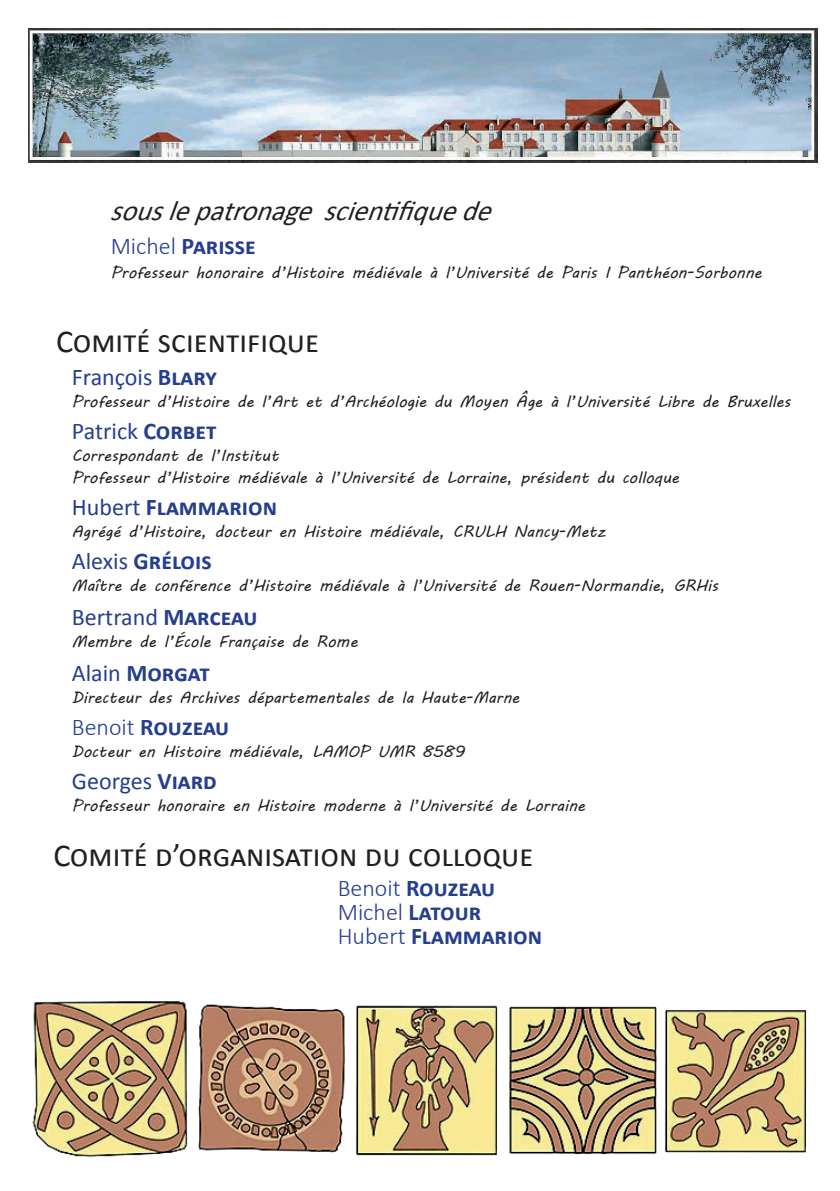
<style>
.page{position:relative;width:840px;height:1191px;background:#fff}
.page>*{position:absolute;margin:0;border:0;box-sizing:border-box;transform-origin:0 0}
.t1{font:32px "Calibri";color:#231f20}
.t2{font:italic 28px "Calibri";color:#231f20}
.t3{font:700 24px/24px "Calibri";color:#253f8e}
.t4{font:24px "Calibri";color:#253f8e}
.t5{font:16px/22px "MV Boli";color:#231f20}
.s1{font-weight:300}
.s2{font-weight:700}
.s3{font-weight:400}
</style>
<div class="page">
<img style="left:32px;top:1001px;width:775px;height:157px">
<img style="left:28px;top:29px;width:788px;height:134px">
<h2 class="t2" style="left:110px;top:193px;width:394px">souslepatronagescientifiquede</h2>
<h3 class="t3" style="left:111px;top:234px;width:146px"><span class="s1">Michel</span> Parisse</h3>
<p class="t5" style="left:111px;top:262px;width:652px">Professeur honoraire d’Histoire médiévale à l’Université de Paris I Panthéon-Sorbonne</p>
<h1 class="t1" style="left:56px;top:321px;width:264px">Comité scientifique</h1>
<h3 class="t4" style="left:72px;top:362px;width:146px">François <span class="s2">Blary</span></h3>
<p class="t5" style="left:72px;top:390px;width:719px">Professeur d’Histoire de l’Art et d’Archéologie du Moyen Âge à l’Université Libre de Bruxelles</p>
<h3 class="t4" style="left:72px;top:416px;width:146px">Patrick <span class="s2">Corbet</span></h3>
<p class="t5" style="left:72px;top:444px;width:608px">Correspondant de l’Institut<br>Professeur d’Histoire médiévale à l’Université de Lorraine, président du colloque</p>
<h3 class="t3" style="left:72px;top:495px;width:206px"><span class="s3">Hubert</span> Flammarion</h3>
<p class="t5" style="left:72px;top:520px;width:534px">Agrégé d’Histoire, docteur en Histoire médiévale, CRULH Nancy-Metz</p>
<h3 class="t3" style="left:72px;top:549px;width:141px"><span class="s3">Alexis</span> Grélois</h3>
<p class="t5" style="left:72px;top:574px;width:647px">Maître de conférence d’Histoire médiévale à l’Université de Rouen-Normandie, GRHis</p>
<h3 class="t4" style="left:72px;top:602px;width:187px">Bertrand <span class="s2">Marceau</span></h3>
<p class="t5" style="left:72px;top:630px;width:287px">Membre de l’École Française de Rome</p>
<h3 class="t3" style="left:72px;top:661px;width:139px"><span class="s3">Alain</span> Morgat</h3>
<p class="t5" style="left:72px;top:686px;width:449px">Directeur des Archives départementales de la Haute-Marne</p>
<h3 class="t3" style="left:72px;top:715px;width:159px"><span class="s1">Benoit</span> Rouzeau</h3>
<p class="t5" style="left:72px;top:740px;width:394px">Docteur en Histoire médiévale, LAMOP UMR 8589</p>
<h3 class="t4" style="left:72px;top:766px;width:146px">Georges <span class="s2">Viard</span></h3>
<p class="t5" style="left:72px;top:794px;width:514px">Professeur honoraire en Histoire moderne à l’Université de Lorraine</p>
<h1 class="t1" style="left:53px;top:835px;width:481px">Comité d’organisation du colloque</h1>
<h3 class="t3" style="left:337px;top:875px;width:206px"><span class="s1">Benoit</span> Rouzeau<br><span class="s1">Michel</span> Latour<br><span class="s1">Hubert</span> Flammarion</h3>
</div>
